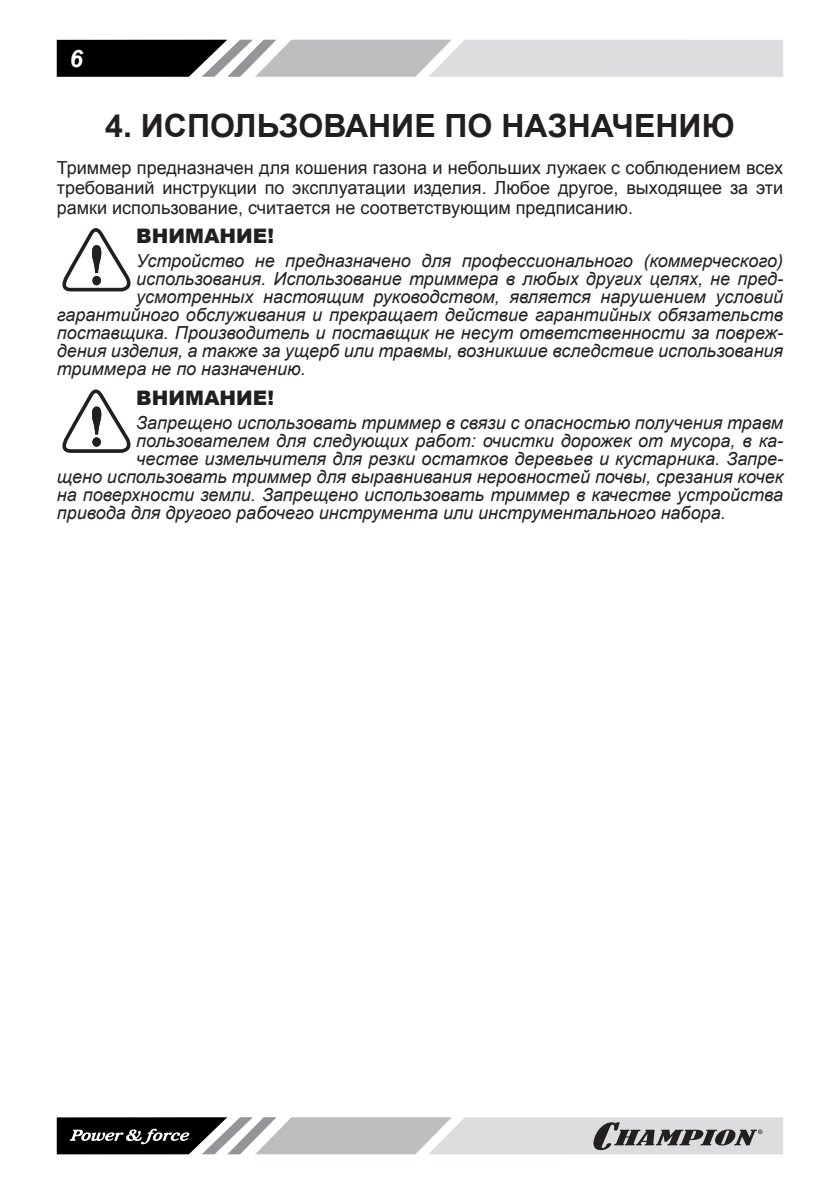
<style>
.page{position:relative;width:840px;height:1191px;background:#fff}
.page>*{position:absolute;margin:0;border:0;box-sizing:border-box;transform-origin:0 0}
.t1{font:700 32px "Arial";color:#231f20}
.t2{font:italic 700 24px "Arial";color:#fff}
.t3{font:900 20px "Arial";color:#231f20}
.t4{font:italic 18px "Arial";color:#231f20}
.t5{font:18px/20px "Arial";color:#231f20;text-align:justify}
</style>
<div class="page">
<svg style="left:57px;top:40px;width:725px;height:37px;background:#a7a8a9"></svg>
<svg style="left:57px;top:1117px;width:725px;height:37px;background:#a1a1a2"></svg>
<svg style="left:62px;top:228px;width:69px;height:63px"></svg>
<svg style="left:62px;top:389px;width:69px;height:64px"></svg>
<h2 class="t2" style="left:70px;top:44px;width:15px">6</h2>
<h1 class="t1" style="left:105px;top:104px;width:630px">4. ИСПОЛЬЗОВАНИЕ ПО НАЗНАЧЕНИЮ</h1>
<p class="t5" style="left:57px;top:158px;width:727px">Триммер предназначен для кошения газона и небольших лужаек с соблюдением всех требований инструкции по эксплуатации изделия. Любое другое, выходящее за эти рамки использование, считается не соответствующим предписанию.</p>
<p class="t3" style="left:136px;top:222px;width:139px">ВНИМАНИЕ!</p>
<p class="t4" style="left:136px;top:249px;width:648px">Устройство не предназначено для профессионального (коммерческого)</p>
<p class="t4" style="left:136px;top:267px;width:648px">использования. Использование триммера в любых других целях, не пред-</p>
<p class="t4" style="left:136px;top:285px;width:648px">усмотренных настоящим руководством, является нарушением условий</p>
<p class="t4" style="left:57px;top:303px;width:727px">гарантийного обслуживания и прекращает действие гарантийных обязательств</p>
<p class="t4" style="left:57px;top:321px;width:727px">поставщика. Производитель и поставщик не несут ответственности за повреж-</p>
<p class="t4" style="left:57px;top:339px;width:727px">дения изделия, а также за ущерб или травмы, возникшие вследствие использования</p>
<p class="t4" style="left:57px;top:357px;width:250px">триммера не по назначению.</p>
<p class="t3" style="left:136px;top:383px;width:139px">ВНИМАНИЕ!</p>
<p class="t4" style="left:136px;top:410px;width:648px">Запрещено использовать триммер в связи с опасностью получения травм</p>
<p class="t4" style="left:136px;top:428px;width:648px">пользователем для следующих работ: очистки дорожек от мусора, в ка-</p>
<p class="t4" style="left:136px;top:446px;width:648px">честве измельчителя для резки остатков деревьев и кустарника. Запре-</p>
<p class="t4" style="left:57px;top:464px;width:727px">щено использовать триммер для выравнивания неровностей почвы, срезания кочек</p>
<p class="t4" style="left:57px;top:482px;width:727px">на поверхности земли. Запрещено использовать триммер в качестве устройства</p>
<p class="t4" style="left:57px;top:500px;width:670px">привода для другого рабочего инструмента или инструментального набора.</p>
</div>
